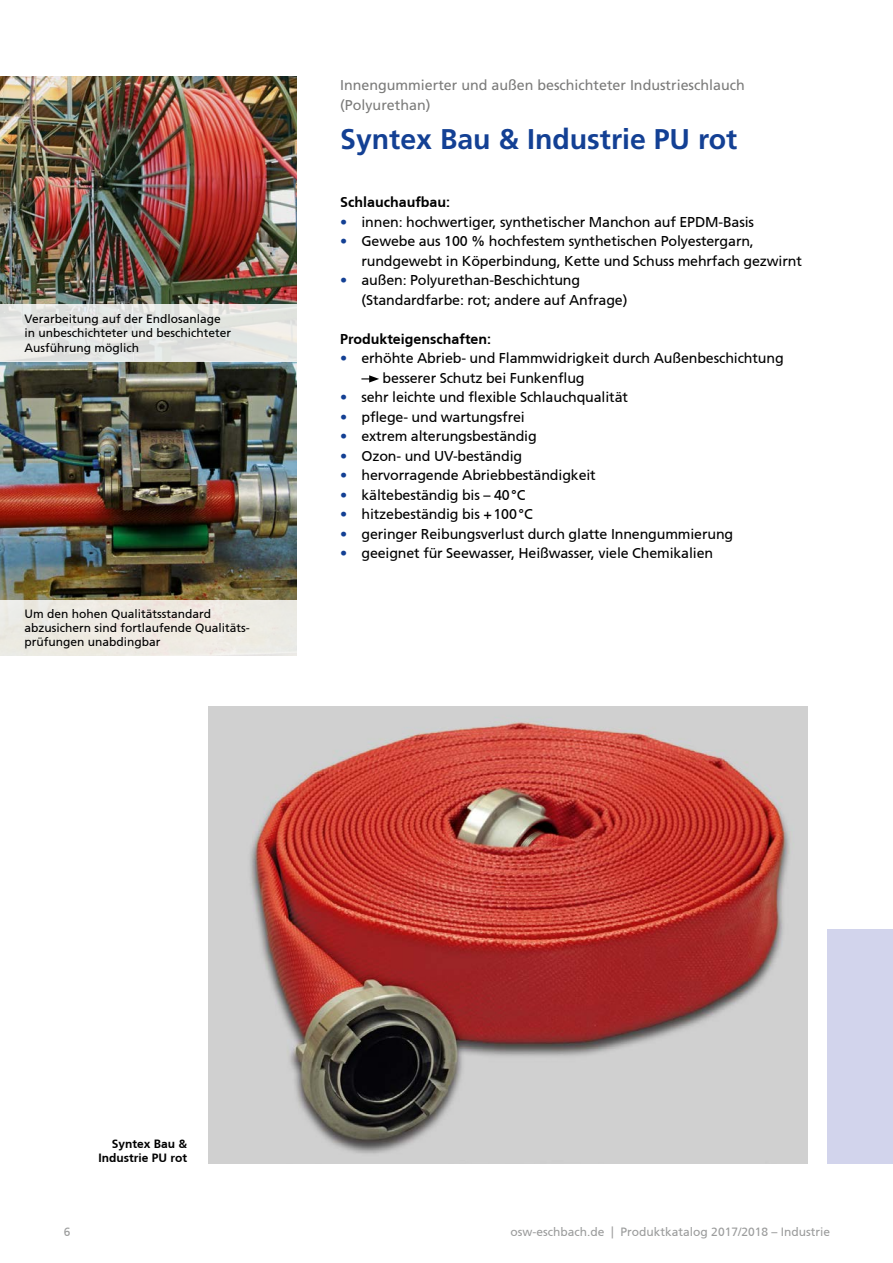
<style>
.page{position:relative;width:893px;height:1263px;background:#fff}
.page>*{position:absolute;margin:0;border:0;box-sizing:border-box;transform-origin:0 0}
.t1{font:700 28.5px "Frutiger";color:#134094}
.t2{font:14.25px/19.5px "Frutiger CE";letter-spacing:-.01em;color:#000}
.t3{font:14.25px/19.5px "Frutiger";color:#7b7b7a}
.t4{font:700 14.25px "Frutiger CE";color:#000}
.t5{font:12px/14.4px "Frutiger CE";color:#000}
.t6{font:12px "Frutiger CE";color:#9c9d9d}
.t7{font:700 12px/14.4px "Frutiger CE";color:#000;text-align:right}
.s1{color:#134094}
</style>
<div class="page">
<svg style="left:361px;top:375px;width:18px;height:8px"></svg>
<img style="left:208px;top:706px;width:600px;height:457px">
<div style="left:827px;top:929px;width:66px;height:234px;background:#d2d4ec"></div>
<img style="left:0;top:77px;width:297px;height:286px">
<img style="left:0;top:362px;width:296px;height:238px">
<div style="left:0;top:600px;width:306px;height:57px;background:#eeebe3"></div>
<div style="left:0;top:305px;width:300px;height:57px;background:linear-gradient(to right,#e4e6e4,#e7e7e3)"></div>
<p class="t5" style="left:24px;top:311px;width:208px">Verarbeitung auf der Endlosanlage in unbeschichteter und beschichteter<br>Ausführung möglich</p>
<p class="t5" style="left:24px;top:606px;width:227px">Um den hohen Qualitätsstandard abzusichern sind fortlaufende Qualitäts&shy;prüfungen unabdingbar</p>
<p class="t3" style="left:340px;top:75px;width:406px">Innengummierter und außen beschichteter Industrieschlauch (Polyurethan)</p>
<h1 class="t1" style="left:340px;top:122px;width:399px">Syntex Bau &amp; Industrie PU rot</h1>
<p class="t4" style="left:340px;top:194px;width:112px">Schlauchaufbau:</p>
<p class="t2" style="left:340px;top:212px;width:415px"><span class="s1">•</span> innen: hochwertiger, synthetischer Manchon auf EPDM-Basis</p>
<p class="t2" style="left:361px;top:231px;width:442px;text-indent:-21px"><span class="s1">•</span> Gewebe aus 100 % hochfestem synthetischen Polyestergarn, rundgewebt in Köperbindung, Kette und Schuss mehrfach gezwirnt</p>
<p class="t2" style="left:361px;top:270px;width:268px;text-indent:-21px"><span class="s1">•</span> außen: Polyurethan-Beschichtung (Standardfarbe: rot; andere auf Anfrage)</p>
<p class="t4" style="left:340px;top:330px;width:152px">Produkteigenschaften:</p>
<p class="t2" style="left:383px;top:348px;width:403px;text-indent:-42px"><span class="s1">•</span> erhöhte Abrieb- und Flammwidrigkeit durch Außenbeschichtung besserer Schutz bei Funkenflug</p>
<p class="t2" style="left:340px;top:387px;width:289px"><span class="s1">•</span> sehr leichte und flexible Schlauchqualität</p>
<p class="t2" style="left:340px;top:407px;width:186px"><span class="s1">•</span> pflege- und wartungsfrei</p>
<p class="t2" style="left:340px;top:426px;width:198px"><span class="s1">•</span> extrem alterungsbeständig</p>
<p class="t2" style="left:340px;top:446px;width:184px"><span class="s1">•</span> Ozon- und UV-beständig</p>
<p class="t2" style="left:340px;top:465px;width:257px"><span class="s1">•</span> hervorragende Abriebbeständigkeit</p>
<p class="t2" style="left:340px;top:485px;width:187px"><span class="s1">•</span> kältebeständig bis – 40°C</p>
<p class="t2" style="left:340px;top:504px;width:194px"><span class="s1">•</span> hitzebeständig bis +100°C</p>
<p class="t2" style="left:340px;top:524px;width:395px"><span class="s1">•</span> geringer Reibungsverlust durch glatte Innengummierung</p>
<p class="t2" style="left:340px;top:543px;width:374px"><span class="s1">•</span> geeignet für Seewasser, Heißwasser, viele Chemikalien</p>
<p class="t7" style="left:99px;top:1136px;width:90px">Syntex Bau &amp;<br>Industrie PU rot</p>
<p class="t6" style="left:64px;top:1225px;width:8px">6</p>
<p class="t6" style="left:511px;top:1225px;width:321px">osw-eschbach.de | Produktkatalog 2017/2018 – Industrie</p>
</div>
